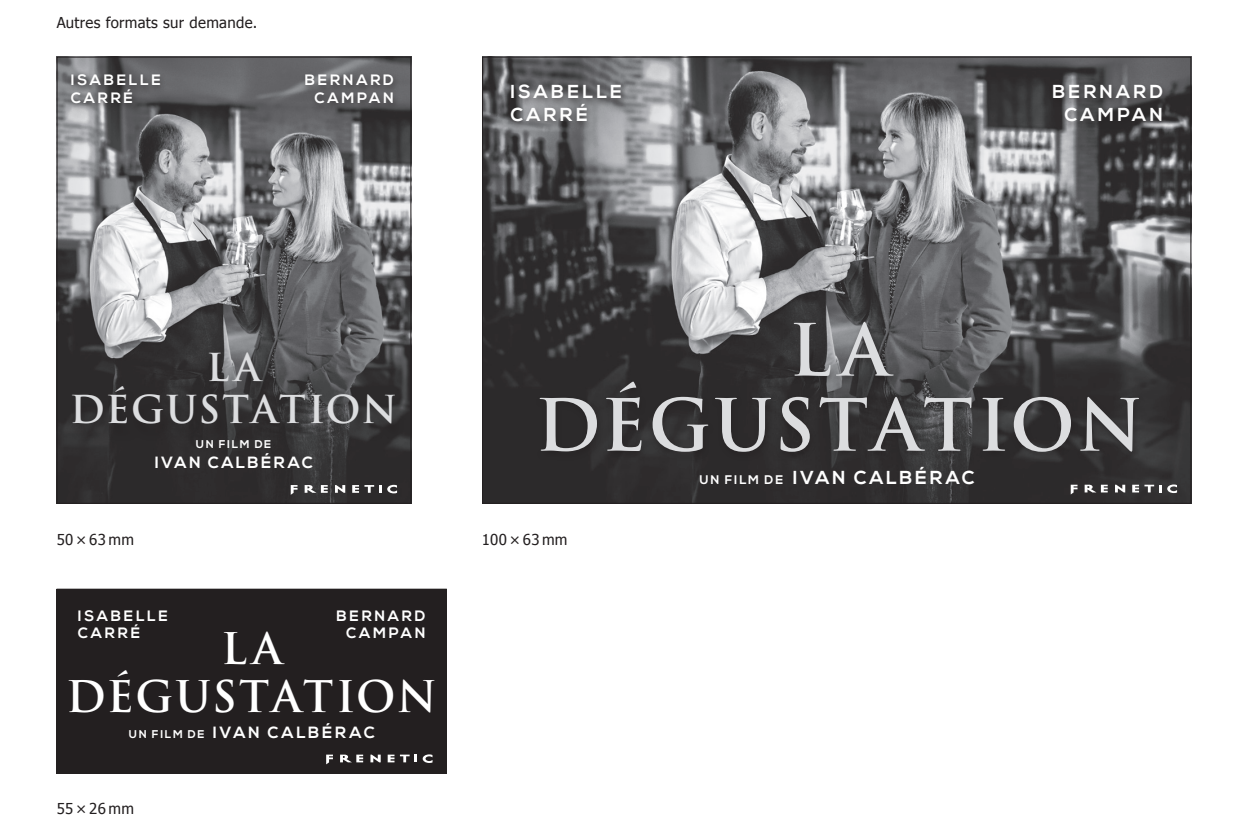
<style>
.page{position:relative;width:1248px;height:830px;background:#fff}
.page>*{position:absolute;margin:0;border:0;box-sizing:border-box;transform-origin:0 0}
.t1{font:700 70px "Trajan Pro";letter-spacing:.04em;color:#dcdddf}
.t2{font:700 42.5px/47.5px "Trajan Pro";letter-spacing:.045em;color:#fff;text-align:center}
.t3{font:700 37.5px/42.5px "Trajan Pro";letter-spacing:.045em;color:#dcdddf;text-align:center}
.t4{font:700 18.75px/22.5px "Nexa";letter-spacing:.175em;color:#fff}
.t5{font:700 18.75px "Nexa";letter-spacing:.145em;color:#fff}
.t6{font:700 16.25px "Nexa";letter-spacing:.155em;color:#fff}
.t7{font:700 15px/17.5px "Nexa";letter-spacing:.18em;color:#fff}
.t8{font:15px "Tahoma";letter-spacing:.02em;color:#231f20}
.t9{font:700 11.25px "Nexa";letter-spacing:.15em;color:#fff}
.s1{font-size:11.25px}
.s2{font-size:12.5px}
</style>
<div class="page">
<img style="left:59px;top:59px;width:350px;height:442px">
<div style="left:57px;top:588px;width:389px;height:184px;background:#231f20"></div>
<img style="left:484px;top:59px;width:705px;height:442px">
<div style="left:70px;top:354px;width:336px;height:87px;background:#231f20;opacity:.56"></div>
<div style="left:536px;top:319px;width:609px;height:141px;background:#231f20;opacity:.56"></div>
<div style="left:67px;top:72px;width:100px;height:40px;background:#231f20;opacity:.56"></div>
<div style="left:507px;top:82px;width:121px;height:48px;background:#231f20;opacity:.56"></div>
<div style="left:301px;top:72px;width:99px;height:40px;background:#231f20;opacity:.56"></div>
<div style="left:1048px;top:82px;width:120px;height:48px;background:#231f20;opacity:.56"></div>
<svg style="left:291px;top:485px;width:6px;height:9px"></svg>
<svg style="left:304px;top:485px;width:24px;height:7px"></svg>
<svg style="left:335px;top:485px;width:10px;height:7px"></svg>
<svg style="left:352px;top:484px;width:45px;height:9px"></svg>
<svg style="left:1070px;top:484px;width:7px;height:10px"></svg>
<svg style="left:1084px;top:484px;width:23px;height:8px"></svg>
<svg style="left:1114px;top:484px;width:11px;height:8px"></svg>
<svg style="left:1144px;top:484px;width:17px;height:8px"></svg>
<svg style="left:1132px;top:484px;width:6px;height:8px"></svg>
<svg style="left:1167px;top:484px;width:9px;height:9px"></svg>
<svg style="left:326px;top:754px;width:7px;height:10px"></svg>
<svg style="left:340px;top:754px;width:23px;height:8px"></svg>
<svg style="left:370px;top:754px;width:10px;height:8px"></svg>
<svg style="left:387px;top:754px;width:7px;height:8px"></svg>
<svg style="left:400px;top:754px;width:32px;height:8px"></svg>
<div style="left:57px;top:588px;width:389px;height:184px;border:1px solid #231f20"></div>
<div style="left:57px;top:57px;width:354px;height:446px;border:1px solid #231f20"></div>
<p class="t8" style="left:57px;top:13px;width:202px">Autres formats sur demande.</p>
<p class="t7" style="left:71px;top:72px;width:91px">ISABELLE<br>CARRÉ</p>
<p class="t7" style="left:305px;top:72px;width:90px;text-align:right">BERNARD<br>CAMPAN</p>
<p class="t4" style="left:510px;top:81px;width:113px">ISABELLE<br>CARRÉ</p>
<p class="t4" style="left:1052px;top:81px;width:112px;text-align:right">BERNARD<br>CAMPAN</p>
<h3 class="t3" style="left:70px;top:346px;width:329px">LA<br>DÉGUSTATION</h3>
<p class="t9" style="left:196px;top:437px;width:77px">UN FILM DE</p>
<p class="t6" style="left:155px;top:453px;width:159px">IVAN CALBÉRAC</p>
<p class="t8" style="left:57px;top:529px;width:79px">50×63mm</p>
<p class="t7" style="left:78px;top:607px;width:91px">ISABELLE<br>CARRÉ</p>
<p class="t7" style="left:336px;top:607px;width:90px;text-align:right">BERNARD<br>CAMPAN</p>
<h2 class="t2" style="left:66px;top:625px;width:372px">LA<br>DÉGUSTATION</h2>
<p class="t6" style="left:129px;top:722px;width:247px"><span class="s1">UN FILM DE</span> IVAN CALBÉRAC</p>
<p class="t8" style="left:57px;top:798px;width:79px">55×26mm</p>
<h1 class="t1" style="left:789px;top:306px;width:102px">LA</h1>
<h1 class="t1" style="left:535px;top:381px;width:609px">DÉGUSTATION</h1>
<p class="t8" style="left:482px;top:529px;width:87px">100 × 63 mm</p>
<p class="t5" style="left:699px;top:466px;width:276px"><span class="s2">UN FILM DE</span> IVAN CALBÉRAC</p>
</div>
